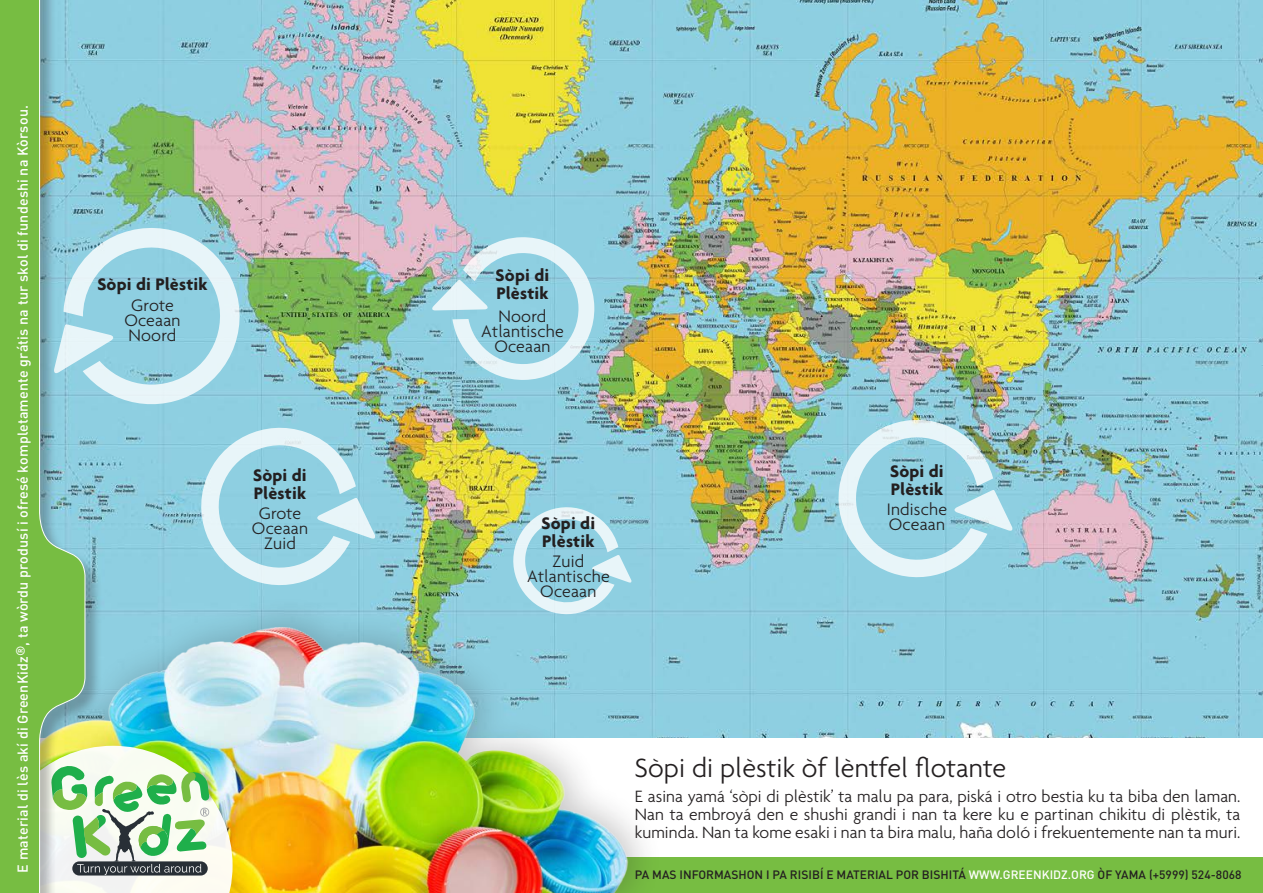
<style>
.page{position:relative;width:1263px;height:893px;background:#fff}
.page>*{position:absolute;margin:0;border:0;box-sizing:border-box;transform-origin:0 0}
.t1{font:300 28.5px "Agenda";letter-spacing:.005em;color:#231f20}
.t2{font:300 18px/15px "Agenda";letter-spacing:.01em;color:#231f20;text-align:center}
.t3{font:700 18px/18px "Agenda";letter-spacing:.01em;color:#231f20}
.t4{font:300 17.7px/18px "Agenda";letter-spacing:.005em;color:#231f20;text-align:justify}
.t5{font:500 14.25px "DIN";letter-spacing:.01em;color:#fff}
.t6{font:500 12px "DIN";color:#231f20}
.s1{color:#fff}
</style>
<div class="page">
<div style="left:439px;top:857px;width:824px;height:36px;background:#77bd42"></div>
<img style="left:102px;top:0;width:1161px;height:737px">
<div style="left:0;top:594px;width:664px;height:299px;background:#231f20;opacity:.25"></div>
<img style="left:102px;top:609px;width:532px;height:284px">
<svg style="left:432px;top:236px;width:163px;height:145px;background:#a9d6e4"></svg>
<svg style="left:829px;top:410px;width:184px;height:176px;background:#a2d4e0"></svg>
<svg style="left:102px;top:215px;width:273px;height:379px;background:#9dcdcf"></svg>
<svg style="left:506px;top:500px;width:126px;height:120px;background:#a5d6e0"></svg>
<img style="left:102px;top:746px;width:131px;height:147px">
<div style="left:0;top:0;width:102px;height:893px;background:#231f20;opacity:.3"></div>
<svg style="left:0;top:0;width:86px;height:893px;background:#89c27c"></svg>
<p class="t5" style="left:13px;top:872px;width:769px;rotate:-90deg">E material di lès akí di GreenKidz<sup>®</sup>, ta wòrdu produsí i ofresé kompletamente grátis na tur skol di fundeshi na Kòrsou.</p>
<p class="t3" style="left:97px;top:275px;width:112px">Sòpi di Plèstik</p>
<p class="t2" style="left:124px;top:298px;width:58px">Grote<br>Oceaan<br>Noord</p>
<p class="t3" style="left:253px;top:466px;width:55px">Sòpi di<br>Plèstik</p>
<p class="t2" style="left:252px;top:505px;width:58px">Grote<br>Oceaan<br>Zuid</p>
<p class="t3" style="left:496px;top:266px;width:55px">Sòpi di<br>Plèstik</p>
<p class="t2" style="left:481px;top:308px;width:84px">Noord<br>Atlantische<br>Oceaan</p>
<p class="t3" style="left:890px;top:462px;width:55px">Sòpi di<br>Plèstik</p>
<p class="t2" style="left:887px;top:501px;width:62px">Indische</p>
<p class="t3" style="left:542px;top:514px;width:55px">Sòpi di</p>
<p class="t2" style="left:889px;top:516px;width:58px">Oceaan</p>
<p class="t3" style="left:542px;top:532px;width:54px">Plèstik</p>
<p class="t2" style="left:527px;top:553px;width:84px">Zuid<br>Atlantische<br>Oceaan</p>
<h1 class="t1" style="left:635px;top:751px;width:373px">Sòpi di plèstik òf lèntfel flotante</h1>
<p class="t4" style="left:635px;top:787px;width:607px">E asina yamá ‘sòpi di plèstik’ ta malu pa para, piská i otro bestia ku ta biba den laman.<br>Nan ta embroyá den e shushi grandi i nan ta kere ku e partinan chikitu di plèstik, ta kuminda. Nan ta kome esaki i nan ta bira malu, haña doló i frekuentemente nan ta muri.</p>
<p class="t6" style="left:635px;top:866px;width:608px">PA MAS INFORMASHON I PA RISIBÍ E MATERIAL POR BISHITÁ <span class="s1">WWW.GREENKIDZ.ORG</span> ÒF YAMA (+5999) 524-8068</p>
</div>
